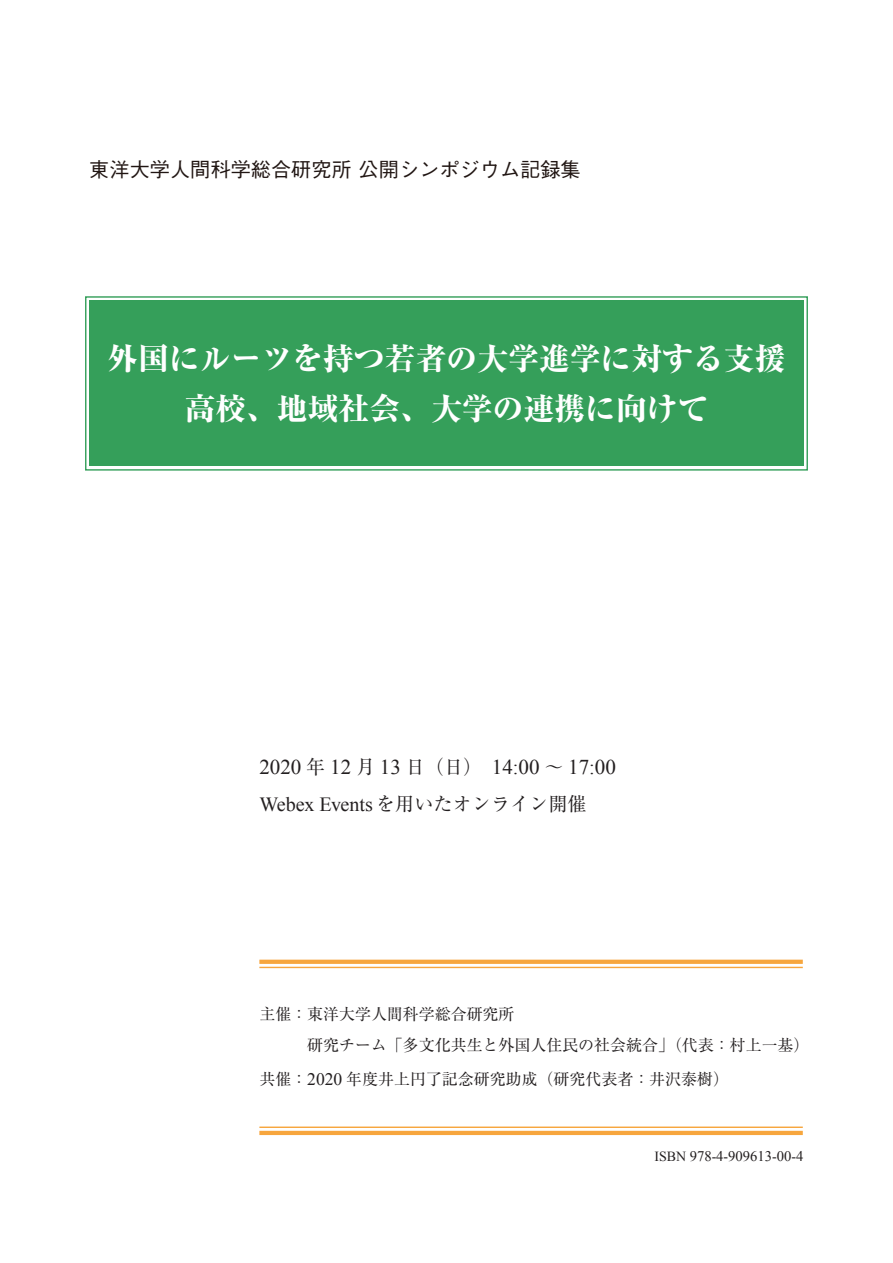
<style>
.page{position:relative;width:893px;height:1263px;background:#fff}
.page>*{position:absolute;margin:0;border:0;box-sizing:border-box;transform-origin:0 0}
.t1{font:800 30.9px/49.9px "Ryumin Pr 5";color:#fff;text-align:center}
.t2{font:21px "Times New Roman";color:#231f20}
.t3{font:500 20.25px "Gothic BBB Pr 5";color:#211613}
.t4{font:20.1px "Times New Roman";letter-spacing:-.015em;color:#231f20}
.t5{font:15.9px/30.8px "Ryumin Pr 5";color:#231f20}
.t6{font:14.55px "Times New Roman";color:#231f20}
.s1{font-family:"Ryumin Pr 5";font-size:19.2px}
.s2{font-size:20.1px}
.s3{font-family:"Times New Roman";font-size:17.55px}
.s4{font-size:13.95px}
</style>
<div class="page">
<div style="left:85px;top:296px;width:723px;height:175px;background:#359f5a"></div>
<div style="left:92px;top:303px;width:709px;height:160px;border:1px solid #359f5a"></div>
<svg style="left:259px;top:960px;width:544px;height:4px;background:#f7a841"></svg>
<hr style="left:259px;top:967px;width:544px;height:1px;background:#f7a63d">
<hr style="left:259px;top:1126px;width:544px;height:2px;background:#f7a63d">
<hr style="left:259px;top:1131px;width:544px;height:4px;background:#f7a63d">
<p class="t3" style="left:89px;top:153px;width:493px">東洋大学人間科学総合研究所 公開シンポジウム記録集</p>
<h1 class="t1" style="left:107px;top:332px;width:680px">外国にルーツを持つ若者の大学進学に対する支援高校、地域社会、大学の連携に向けて</h1>
<h2 class="t2" style="left:259px;top:753px;width:358px">2020 <span class="s1">年</span> 12 <span class="s1">月</span> 13 <span class="s1">日（日）</span> 14<span class="s2">:</span>00 <span class="s1">～</span> 17<span class="s2">:</span>00</h2>
<p class="t4" style="left:259px;top:791px;width:329px">Webex Events <span class="s1">を用いたオンライン開催</span></p>
<p class="t5" style="left:307px;top:998px;width:504px;text-indent:-48px">主催：東洋大学人間科学総合研究所<br>研究チーム「多文化共生と外国人住民の社会統合」（代表：村上一基）</p>
<p class="t5" style="left:259px;top:1063px;width:471px">共催：<span class="s3">2020</span> 年度井上円了記念研究助成（研究代表者：井沢泰樹）</p>
<p class="t6" style="left:654px;top:1147px;width:150px"><span class="s4">ISBN</span> 978<span class="s4">-</span>4<span class="s4">-</span>909613<span class="s4">-</span>00<span class="s4">-</span>4</p>
</div>
